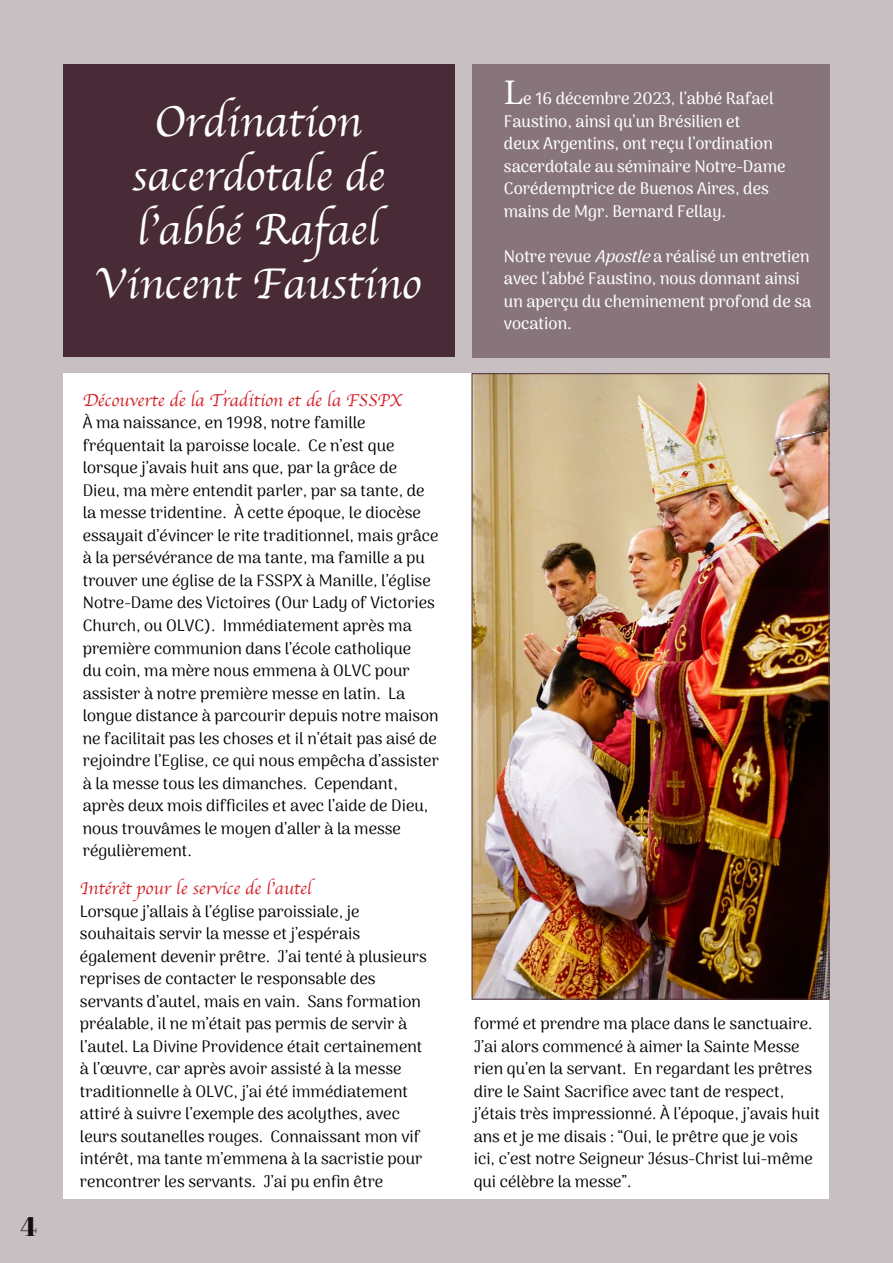
<style>
.page{position:relative;width:893px;height:1263px;background:#c8bfc3}
.page>*{position:absolute;margin:0;border:0;box-sizing:border-box;transform-origin:0 0}
.t1{font:45px/54px "Apple Chancery";color:#fff;text-align:center}
.t2{font:27px "Abril Fatface";color:#000}
.t3{font:18px "Apple Chancery";color:#d2232a}
.t4{font:16.5px/22.5px "Arima Madurai";color:#000}
.t5{font:500 16.5px/22.5px "Arima Madurai";color:#fff}
.s1{font-family:"Minion Pro";font-weight:400;font-size:36px}
.s2{font-style:italic}
</style>
<div class="page">
<div style="left:64px;top:64px;width:391px;height:292px;background:#482b36"></div>
<div style="left:472px;top:64px;width:357px;height:293px;background:#88757c"></div>
<div style="left:64px;top:373px;width:436px;height:519px;background:#fff"></div>
<div style="left:64px;top:887px;width:765px;height:312px;background:#fff"></div>
<img style="left:474px;top:375px;width:353px;height:622px">
<h2 class="t2" style="left:21px;top:1207px;width:18px">4</h2>
<h1 class="t1" style="left:94px;top:95px;width:328px">Ordination sacerdotale de l’abbé Rafael<br>Vincent Faustino</h1>
<p class="t3" style="left:83px;top:386px;width:321px">Découverte de la Tradition et de la FSSPX</p>
<p class="t4" style="left:83px;top:412px;width:358px">À ma naissance, en 1998, notre famille fréquentait la paroisse locale. Ce n’est que lorsque j’avais huit ans que, par la grâce de<br>Dieu, ma mère entendit parler, par sa tante, de la messe tridentine. À cette époque, le diocèse essayait d’évincer le rite traditionnel, mais grâce à la persévérance de ma tante, ma famille a pu trouver une église de la FSSPX à Manille, l’église Notre-Dame des Victoires (Our Lady of Victories Church, ou OLVC). Immédiatement après ma première communion dans l’école catholique<br>du coin, ma mère nous emmena à OLVC pour assister à notre première messe en latin. La longue distance à parcourir depuis notre maison ne facilitait pas les choses et il n’était pas aisé de rejoindre l’Eglise, ce qui nous empêcha d’assister à la messe tous les dimanches. Cependant, après deux mois difficiles et avec l’aide de Dieu, nous trouvâmes le moyen d’aller à la messe régulièrement.</p>
<p class="t3" style="left:80px;top:874px;width:233px">Intérêt pour le service de l’autel</p>
<p class="t4" style="left:80px;top:900px;width:348px">Lorsque j’allais à l’église paroissiale, je souhaitais servir la messe et j’espérais également devenir prêtre. J’ai tenté à plusieurs reprises de contacter le responsable des servants d’autel, mais en vain. Sans formation préalable, il ne m’était pas permis de servir à l’autel. La Divine Providence était certainement à l’œuvre, car après avoir assisté à la messe traditionnelle à OLVC, j’ai été immédiatement attiré à suivre l’exemple des acolythes, avec leurs soutanelles rouges. Connaissant mon vif intérêt, ma tante m’emmena à la sacristie pour rencontrer les servants. J’ai pu enfin être</p>
<p class="t5" style="left:504px;top:88px;width:283px"><span class="s1">L</span>e 16 décembre 2023, l’abbé Rafael Faustino, ainsi qu’un Brésilien et<br>deux Argentins, ont reçu l’ordination sacerdotale au séminaire Notre-Dame Corédemptrice de Buenos Aires, des mains de Mgr. Bernard Fellay.</p>
<p class="t5" style="left:504px;top:245px;width:309px">Notre revue <span class="s2">Apostle</span>a réalisé un entretien avec l’abbé Faustino, nous donnant ainsi un aperçu du cheminement profond de sa vocation.</p>
<p class="t4" style="left:474px;top:1013px;width:348px">formé et prendre ma place dans le sanctuaire.<br>J’ai alors commencé à aimer la Sainte Messe rien qu’en la servant. En regardant les prêtres dire le Saint Sacrifice avec tant de respect, j’étais très impressionné. À l’époque, j’avais huit ans et je me disais : “Oui, le prêtre que je vois ici, c’est notre Seigneur Jésus-Christ lui-même qui célèbre la messe”.</p>
</div>
